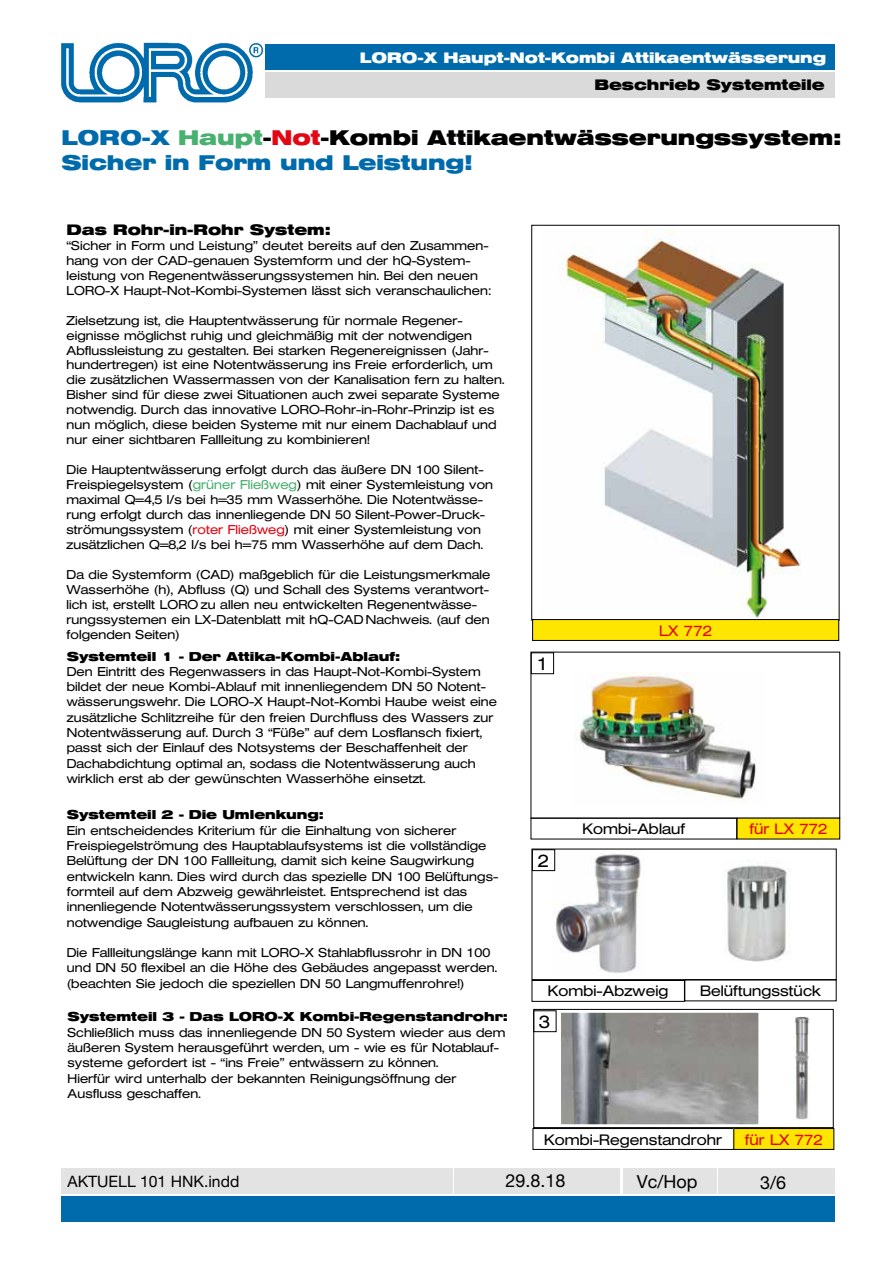
<style>
.page{position:relative;width:893px;height:1263px;background:#fff}
.page>*{position:absolute;margin:0;border:0;box-sizing:border-box;transform-origin:0 0}
.t1{font:700 21px/25.2px "Helvetica Extended BQ";color:#000}
.t2{font:18px "Helvetica Neue LT Std";color:#000}
.t3{font:300 18px "Helvetica Extended BQ";color:#000}
.t4{font:15.75px "Helvetica Neue LT Std";color:#000}
.t5{font:300 15px "Helvetica Extended BQ";color:#000}
.t6{font:700 15px "Helvetica Extended BQ";color:#000}
.t7{font:700 15px "Helvetica Extended BQ";color:#fff}
.t8{font:300 15px "Helvetica Extended BQ";color:#e30613}
.t9{font:300 12.75px/15px "Helvetica Extended BQ";color:#000}
.t10{font:700 12.75px "Helvetica Extended BQ";color:#000}
.s1{color:#006bac}
.s2{color:#49b170}
.s3{color:#e30613}
</style>
<div class="page">
<div style="left:266px;top:72px;width:569px;height:26px;background:#dadada"></div>
<div style="left:61px;top:1196px;width:774px;height:26px;background:#006bac"></div>
<div style="left:61px;top:1168px;width:391px;height:25px;background:#e3e3e3"></div>
<div style="left:454px;top:1168px;width:166px;height:25px;background:#e3e3e3"></div>
<div style="left:623px;top:1168px;width:93px;height:25px;background:#e3e3e3"></div>
<div style="left:719px;top:1168px;width:116px;height:25px;background:#e3e3e3"></div>
<img style="left:61px;top:42px;width:202px;height:61px">
<div style="left:266px;top:45px;width:569px;height:25px;background:#006bac"></div>
<img style="left:562px;top:229px;width:239px;height:389px">
<div style="left:531px;top:225px;width:308px;height:395px;border:1px solid #000"></div>
<div style="left:533px;top:619px;width:306px;height:21px;background:#ffe600"></div>
<div style="left:532px;top:619px;width:307px;height:22px;border:1px solid #000"></div>
<img style="left:794px;top:1016px;width:15px;height:104px">
<div style="left:534px;top:1009px;width:299px;height:119px;border:1px solid #000"></div>
<img style="left:562px;top:1014px;width:195px;height:109px">
<div style="left:560px;top:1012px;width:199px;height:113px;border:1px solid #fff"></div>
<div style="left:533px;top:1128px;width:201px;height:21px;border:1px solid #000"></div>
<div style="left:734px;top:1128px;width:100px;height:21px;background:#ffe600"></div>
<div style="left:734px;top:1128px;width:100px;height:21px;border:1px solid #000"></div>
<div style="left:531px;top:818px;width:206px;height:21px;border:1px solid #000"></div>
<div style="left:737px;top:818px;width:103px;height:21px;background:#ffe600"></div>
<img style="left:553px;top:851px;width:88px;height:122px">
<div style="left:532px;top:849px;width:304px;height:131px;border:1px solid #000"></div>
<div style="left:532px;top:980px;width:153px;height:21px;border:1px solid #000"></div>
<div style="left:531px;top:653px;width:23px;height:21px;border:1px solid #000"></div>
<div style="left:532px;top:849px;width:23px;height:22px;border:1px solid #000"></div>
<img style="left:575px;top:672px;width:181px;height:129px">
<img style="left:727px;top:860px;width:63px;height:101px">
<p class="t7" style="left:360px;top:49px;width:468px">LORO-X Haupt-Not-Kombi Attikaentwässerung</p>
<p class="t6" style="left:594px;top:76px;width:232px">Beschrieb Systemteile</p>
<h1 class="t1" style="left:61px;top:126px;width:781px"><span class="s1">LORO-X</span> <span class="s2">Haupt</span>-<span class="s3">Not</span>-Kombi Attikaentwässerungssystem:<br><span class="s1">Sicher in Form und Leistung!</span></h1>
<p class="t6" style="left:67px;top:221px;width:265px">Das Rohr-in-Rohr System:</p>
<p class="t9" style="left:67px;top:238px;width:426px">“Sicher in Form und Leistung” deutet bereits auf den Zusammen&shy;hang von der CAD-genauen Systemform und der hQ-System&shy;leistung von Regenentwässerungssystemen hin. Bei den neuen LORO-X Haupt-Not-Kombi-Systemen lässt sich veranschaulichen:</p>
<p class="t9" style="left:67px;top:313px;width:439px">Zielsetzung ist, die Hauptentwässerung für normale Regener&shy;eignisse möglichst ruhig und gleichmäßig mit der notwendigen Abflussleistung zu gestalten. Bei starken Regenereignissen (Jahr&shy;hundertregen) ist eine Notentwässerung ins Freie erforderlich, um die zusätzlichen Wassermassen von der Kanalisation fern zu halten.<br>Bisher sind für diese zwei Situationen auch zwei separate Systeme notwendig. Durch das innovative LORO-Rohr-in-Rohr-Prinzip ist es nun möglich, diese beiden Systeme mit nur einem Dachablauf und nur einer sichtbaren Fallleitung zu kombinieren!</p>
<p class="t9" style="left:67px;top:463px;width:428px">Die Hauptentwässerung erfolgt durch das äußere DN 100 Silent-Freispiegelsystem (<span class="s2">grüner Fließweg</span>) mit einer Systemleistung von maximal Q=4,5 l/s bei h=35 mm Wasserhöhe. Die Notentwässe&shy;rung erfolgt durch das innenliegende DN 50 Silent-Power-Druck&shy;strömungssystem (<span class="s3">roter Fließweg</span>) mit einer Systemleistung von zusätzlichen Q=8,2 l/s bei h=75 mm Wasserhöhe auf dem Dach.</p>
<p class="t9" style="left:67px;top:568px;width:425px">Da die Systemform (CAD) maßgeblich für die Leistungsmerkmale Wasserhöhe (h), Abfluss (Q) und Schall des Systems verantwort&shy;lich ist, erstellt LORO zu allen neu entwickelten Regenentwässe&shy;rungssystemen ein LX-Datenblatt mit hQ-CAD Nachweis. (auf den folgenden Seiten)</p>
<p class="t10" style="left:67px;top:649px;width:334px">Systemteil 1 - Der Attika-Kombi-Ablauf:</p>
<p class="t9" style="left:67px;top:664px;width:432px">Den Eintritt des Regenwassers in das Haupt-Not-Kombi-System bildet der neue Kombi-Ablauf mit innenliegendem DN 50 Notent&shy;wässerungswehr. Die LORO-X Haupt-Not-Kombi Haube weist eine zusätzliche Schlitzreihe für den freien Durchfluss des Wassers zur Notentwässerung auf. Durch 3 “Füße” auf dem Losflansch fixiert, passt sich der Einlauf des Notsystems der Beschaffenheit der Dachabdichtung optimal an, sodass die Notentwässerung auch wirklich erst ab der gewünschten Wasserhöhe einsetzt.</p>
<p class="t10" style="left:67px;top:807px;width:258px">Systemteil 2 - Die Umlenkung:</p>
<p class="t9" style="left:67px;top:823px;width:433px">Ein entscheidendes Kriterium für die Einhaltung von sicherer Freispiegelströmung des Hauptablaufsystems ist die vollständige Belüftung der DN 100 Fallleitung, damit sich keine Saugwirkung entwickeln kann. Dies wird durch das spezielle DN 100 Belüftungs&shy;formteil auf dem Abzweig gewährleistet. Entsprechend ist das innenliegende Notentwässerungssystem verschlossen, um die notwendige Saugleistung aufbauen zu können.</p>
<p class="t9" style="left:67px;top:945px;width:432px">Die Fallleitungslänge kann mit LORO-X Stahlabflussrohr in DN 100 und DN 50 flexibel an die Höhe des Gebäudes angepasst werden. (beachten Sie jedoch die speziellen DN 50 Langmuffenrohre!)</p>
<p class="t10" style="left:68px;top:1009px;width:441px">Systemteil 3 - Das LORO-X Kombi-Regenstandrohr:</p>
<p class="t9" style="left:68px;top:1025px;width:439px">Schließlich muss das innenliegende DN 50 System wieder aus dem äußeren System herausgeführt werden, um - wie es für Notablauf&shy;systeme gefordert ist - “ins Freie” entwässern zu können.<br>Hierfür wird unterhalb der bekannten Reinigungsöffnung der Ausfluss geschaffen.</p>
<h2 class="t3" style="left:537px;top:653px;width:13px">1</h2>
<p class="t8" style="left:659px;top:622px;width:54px">LX 772</p>
<h2 class="t3" style="left:538px;top:850px;width:13px">2</h2>
<p class="t5" style="left:582px;top:820px;width:104px">Kombi-Ablauf</p>
<p class="t8" style="left:749px;top:820px;width:80px">für LX 772</p>
<p class="t5" style="left:548px;top:983px;width:122px">Kombi-Abzweig</p>
<p class="t5" style="left:700px;top:982px;width:122px">Belüftungsstück</p>
<h2 class="t3" style="left:539px;top:1011px;width:13px">3</h2>
<p class="t5" style="left:544px;top:1131px;width:179px">Kombi-Regenstandrohr</p>
<p class="t8" style="left:745px;top:1131px;width:80px">für LX 772</p>
<p class="t4" style="left:67px;top:1172px;width:173px">AKTUELL 101 HNK.indd</p>
<h2 class="t2" style="left:505px;top:1170px;width:62px">29.8.18</h2>
<h2 class="t2" style="left:637px;top:1170px;width:62px">Vc/Hop</h2>
<h2 class="t2" style="left:760px;top:1172px;width:28px">3/6</h2>
</div>
